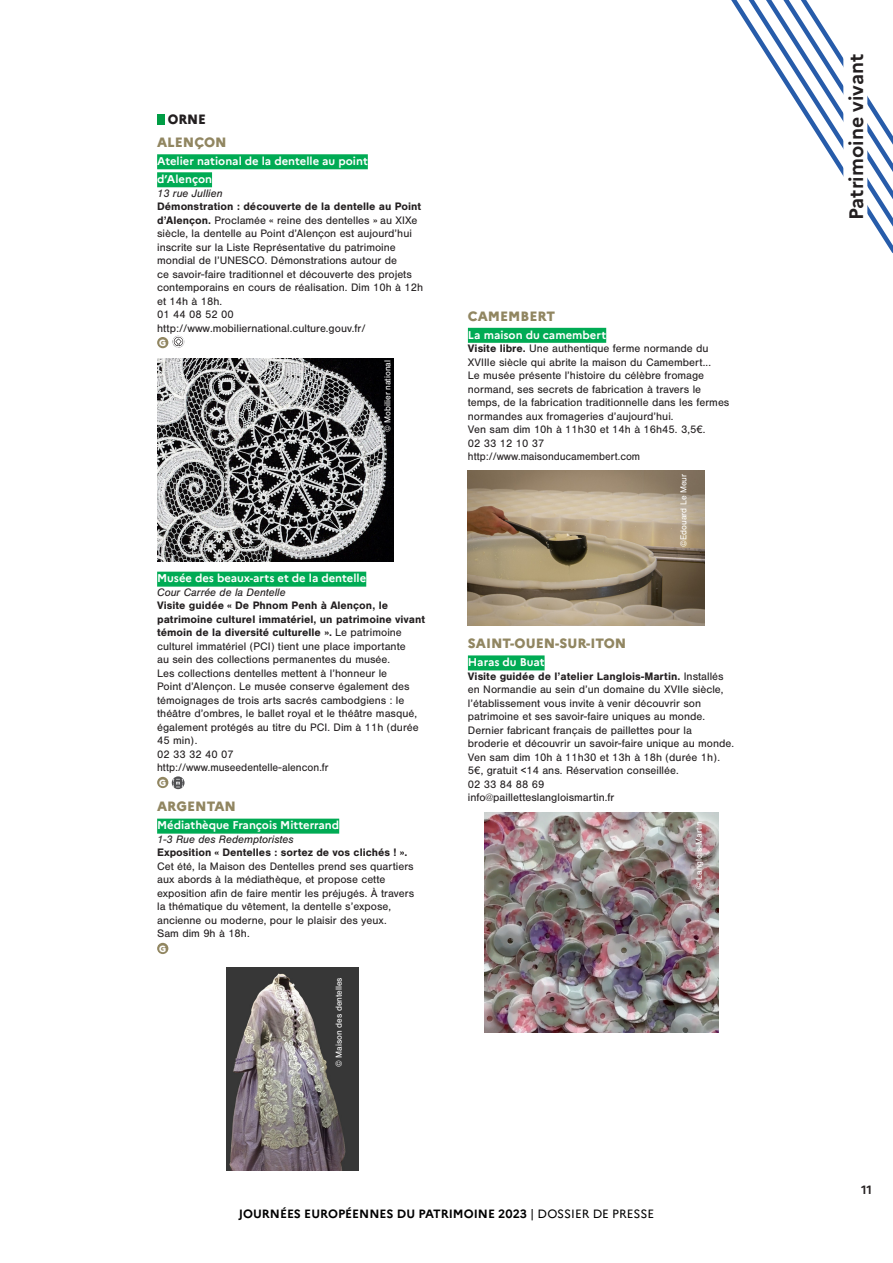
<style>
.page{position:relative;width:893px;height:1263px;background:#fff}
.page>*{position:absolute;margin:0;border:0;box-sizing:border-box;transform-origin:0 0}
.t1{font:700 19.5px "Marianne";color:#231f20}
.t2{font:800 13.5px "Marianne";color:#918661}
.Nom_commune_-14{font:800 13.5px "Marianne";color:#231f20;scale:.96 1}
.t3{font:700 12px "Marianne";color:#000}
.t4{font:700 12px "Marianne";color:#231f20}
.t5{font:11.25px/13.5px "Nimbus San";color:#231f20}
.t6{font:700 11.25px "Marianne";color:#fff}
.t7{font:italic 11.25px "Nimbus San";color:#231f20}
.t8{font:11.25px "Nimbus San";color:#231f20;scale:.96 1}
.t9{font:11.25px "Nimbus San";color:#231f20;scale:.95 1}
.t10{font:9px "Nimbus San";color:#fff}
.t11{font:800 9px "Marianne";color:#fff}
.s1{font-weight:700}
.s2{font-weight:400}
</style>
<div class="page">
<div style="left:157px;top:154px;width:211px;height:15px;background:#00ab54"></div>
<div style="left:157px;top:172px;width:55px;height:15px;background:#00ab54"></div>
<div style="left:157px;top:114px;width:7px;height:10px;background:#009d45"></div>
<div style="left:157px;top:337px;width:11px;height:11px;background:#918661;border-radius:50%"></div>
<svg style="left:172px;top:335px;width:13px;height:13px"></svg>
<img style="left:157px;top:359px;width:237px;height:202px">
<div style="left:157px;top:572px;width:209px;height:15px;background:#00ab54"></div>
<div style="left:157px;top:819px;width:182px;height:15px;background:#00ab54"></div>
<div style="left:157px;top:777px;width:11px;height:11px;background:#918661;border-radius:50%"></div>
<svg style="left:172px;top:776px;width:13px;height:13px"></svg>
<div style="left:157px;top:943px;width:11px;height:11px;background:#918661;border-radius:50%"></div>
<img style="left:226px;top:968px;width:133px;height:203px">
<div style="left:468px;top:328px;width:138px;height:15px;background:#00ab54"></div>
<img style="left:468px;top:471px;width:236px;height:155px">
<div style="left:468px;top:655px;width:77px;height:15px;background:#00ab54"></div>
<img style="left:484px;top:812px;width:235px;height:220px">
<svg style="left:731px;top:0;width:162px;height:253px"></svg>
<div style="left:843px;top:37px;width:24px;height:187px;background:#fff"></div>
<p class="Nom_commune_-14" style="left:168px;top:111px;width:41px">ORNE</p>
<p class="t2" style="left:157px;top:134px;width:71px">ALENÇON</p>
<p class="t6" style="left:157px;top:154px;width:212px">Atelier national de la dentelle au point</p>
<p class="t6" style="left:157px;top:172px;width:56px">d’Alençon</p>
<p class="t7" style="left:157px;top:186px;width:67px">13 rue Jullien</p>
<p class="t5" style="left:157px;top:200px;width:267px"><span class="s1">Démonstration : découverte de la dentelle au Point d’Alençon.</span> Proclamée « reine des dentelles » au XIXe siècle, la dentelle au Point d’Alençon est aujourd’hui inscrite sur la Liste Représentative du patrimoine mondial de l’UNESCO. Démonstrations autour de<br>ce savoir-faire traditionnel et découverte des projets contemporains en cours de réalisation. Dim 10h à 12h et 14h à 18h.</p>
<p class="t5" style="left:157px;top:308px;width:78px">01 44 08 52 00</p>
<p class="t5" style="left:157px;top:321px;width:210px">http://www.mobiliernational.culture.gouv.fr/</p>
<p class="t11" style="left:159px;top:337px;width:9px">G</p>
<p class="t10" style="left:383px;top:432px;width:74px;rotate:-90deg">© Mobilier national</p>
<p class="t6" style="left:157px;top:571px;width:211px">Musée des beaux-arts et de la dentelle</p>
<p class="t7" style="left:157px;top:586px;width:130px">Cour Carrée de la Dentelle</p>
<p class="t5" style="left:157px;top:599px;width:269px"><span class="s1">Visite guidée « De Phnom Penh à Alençon, le patrimoine culturel immatériel, un patrimoine vivant témoin de la diversité culturelle ».</span> Le patrimoine culturel immatériel (PCI) tient une place importante<br>au sein des collections permanentes du musée.<br>Les collections dentelles mettent à l’honneur le<br>Point d’Alençon. Le musée conserve également des témoignages de trois arts sacrés cambodgiens : le théâtre d’ombres, le ballet royal et le théâtre masqué, également protégés au titre du PCI. Dim à 11h (durée 45 min).</p>
<p class="t5" style="left:157px;top:748px;width:78px">02 33 32 40 07</p>
<p class="t8" style="left:157px;top:761px;width:180px">http://www.museedentelle-alencon.fr</p>
<p class="t11" style="left:159px;top:777px;width:9px">G</p>
<p class="t2" style="left:157px;top:798px;width:80px">ARGENTAN</p>
<p class="t6" style="left:157px;top:818px;width:184px">Médiathèque François Mitterrand</p>
<p class="t7" style="left:157px;top:833px;width:138px">1-3 Rue des Redemptoristes</p>
<p class="t5" style="left:157px;top:846px;width:259px"><span class="s1">Exposition « Dentelles : sortez de vos clichés ! ».<br></span>Cet été, la Maison des Dentelles prend ses quartiers aux abords à la médiathèque, et propose cette exposition afin de faire mentir les préjugés. À travers la thématique du vêtement, la dentelle s’expose, ancienne ou moderne, pour le plaisir des yeux.</p>
<p class="t5" style="left:157px;top:927px;width:94px">Sam dim 9h à 18h.</p>
<p class="t11" style="left:159px;top:943px;width:9px">G</p>
<p class="t10" style="left:334px;top:1067px;width:91px;rotate:-90deg">© Maison des dentelles</p>
<p class="t2" style="left:468px;top:307px;width:89px">CAMEMBERT</p>
<p class="t6" style="left:468px;top:328px;width:140px">La maison du camembert</p>
<p class="t5" style="left:468px;top:342px;width:263px"><span class="s1">Visite libre.</span> Une authentique ferme normande du XVIIIe siècle qui abrite la maison du Camembert...<br>Le musée présente l’histoire du célèbre fromage normand, ses secrets de fabrication à travers le temps, de la fabrication traditionnelle dans les fermes normandes aux fromageries d’aujourd’hui.</p>
<p class="t5" style="left:468px;top:423px;width:239px">Ven sam dim 10h à 11h30 et 14h à 16h45. 3,5€.</p>
<p class="t5" style="left:468px;top:436px;width:78px">02 33 12 10 37</p>
<p class="t9" style="left:468px;top:450px;width:183px">http://www.maisonducamembert.com</p>
<p class="t10" style="left:678px;top:547px;width:74px;rotate:-90deg">©Edouard Le Meur</p>
<p class="t2" style="left:468px;top:635px;width:160px">SAINT-OUEN-SUR-ITON</p>
<p class="t6" style="left:468px;top:655px;width:78px">Haras du Buat</p>
<p class="t5" style="left:468px;top:669px;width:268px"><span class="s1">Visite guidée de l’atelier Langlois-Martin.</span> Installés en Normandie au sein d’un domaine du XVIIe siècle, l’établissement vous invite à venir découvrir son patrimoine et ses savoir-faire uniques au monde.<br>Dernier fabricant français de paillettes pour la broderie et découvrir un savoir-faire unique au monde.<br>Ven sam dim 10h à 11h30 et 13h à 18h (durée 1h).<br>5€, gratuit &lt;14 ans. Réservation conseillée.</p>
<p class="t5" style="left:468px;top:777px;width:78px">02 33 84 88 69</p>
<p class="t5" style="left:468px;top:791px;width:148px">info@pailletteslangloismartin.fr</p>
<p class="t10" style="left:694px;top:889px;width:70px;rotate:-90deg">© Langlois-Martin</p>
<p class="t3" style="left:239px;top:1206px;width:417px">JOURNÉES EUROPÉENNES DU PATRIMOINE 2023 <span class="s2">| DOSSIER DE PRESSE</span></p>
<p class="t1" style="left:844px;top:220px;width:168px;rotate:-90deg">Patrimoine vivant</p>
<p class="t4" style="left:861px;top:1183px;width:12px">11</p>
</div>
